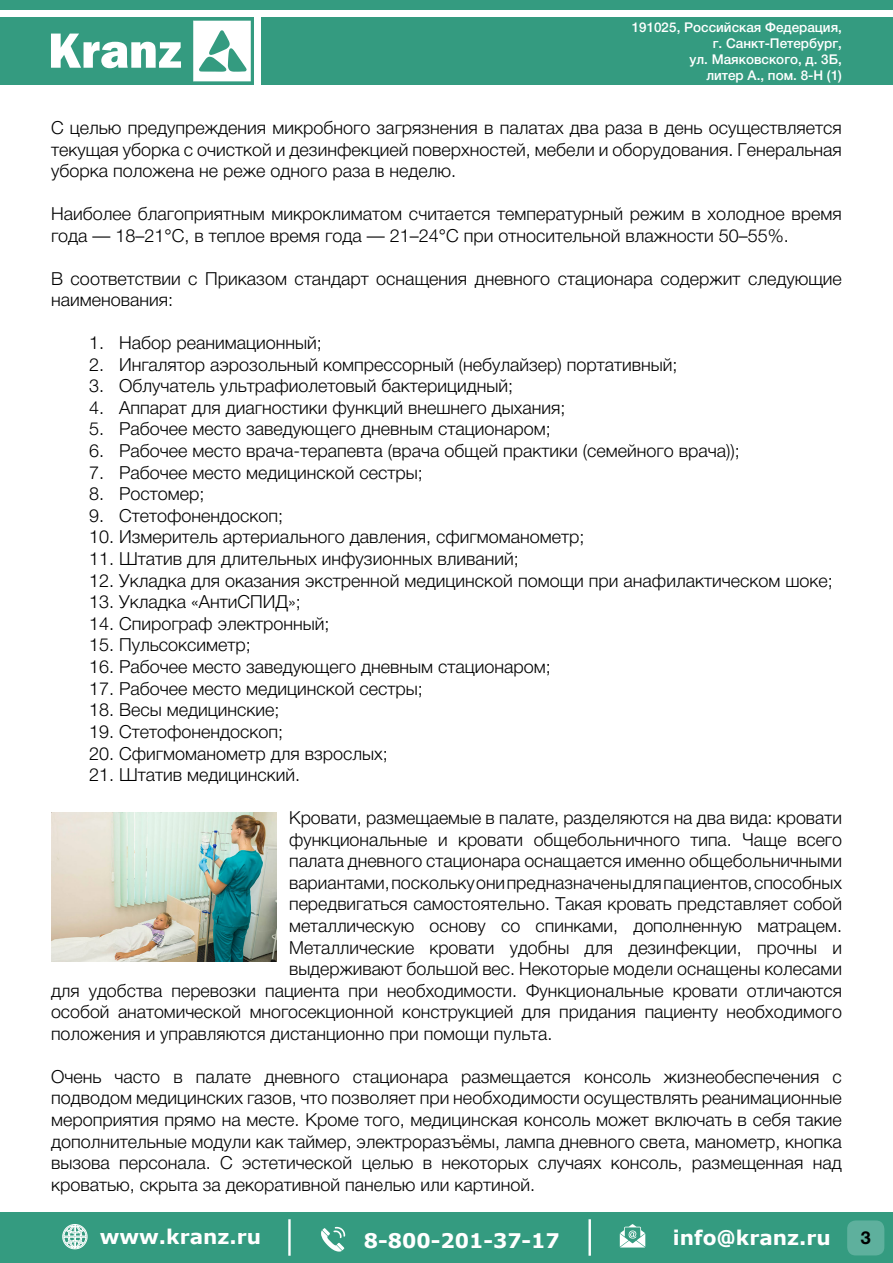
<style>
.page{position:relative;width:893px;height:1263px;background:#fff}
.page>*{position:absolute;margin:0;border:0;box-sizing:border-box;transform-origin:0 0}
.t1{font:700 20.1px "Verdana";color:#fff}
.t2{font:300 18px/21.6px "Helvetica Neue Cyr";color:#000;text-align:justify}
.t3{font:700 18px "Helvetica Neue Cyr";color:#000}
.t4{font:500 13.5px/16.2px "Helvetica Neue Cyr";color:#fff;text-align:right}
</style>
<div class="page">
<div style="left:0;top:17px;width:254px;height:68px;background:#349b80"></div>
<svg style="left:51px;top:34px;width:130px;height:34px"></svg>
<svg style="left:193px;top:21px;width:58px;height:60px"></svg>
<div style="left:0;top:0;width:893px;height:9px;background:#349b80"></div>
<div style="left:261px;top:17px;width:632px;height:68px;background:#349b80"></div>
<div style="left:0;top:1212px;width:893px;height:51px;background:#349b80"></div>
<div style="left:847px;top:1220px;width:37px;height:35px;background:#5eb09d;border-radius:9px"></div>
<svg style="left:620px;top:1224px;width:25px;height:23px"></svg>
<svg style="left:321px;top:1227px;width:24px;height:24px"></svg>
<svg style="left:62px;top:1224px;width:26px;height:25px"></svg>
<div style="left:288px;top:1219px;width:3px;height:37px;border:2px solid #fff"></div>
<div style="left:588px;top:1219px;width:3px;height:37px;border:2px solid #fff"></div>
<img style="left:51px;top:813px;width:225px;height:149px">
<p class="t4" style="left:632px;top:19px;width:212px">191025, Российская Федерация, г. Санкт-Петербург,<br>ул. Маяковского, д. 3Б,<br>литер А., пом. 8-Н (1)</p>
<p class="t2" style="left:51px;top:117px;width:792px">С целью предупреждения микробного загрязнения в палатах два раза в день осуществляется текущая уборка с очисткой и дезинфекцией поверхностей, мебели и оборудования. Генеральная уборка положена не реже одного раза в неделю.</p>
<p class="t2" style="left:51px;top:203px;width:792px">Наиболее благоприятным микроклиматом считается температурный режим в холодное время года — 18–21°С, в теплое время года — 21–24°С при относительной влажности 50–55%.</p>
<p class="t2" style="left:51px;top:268px;width:792px">В соответствии с Приказом стандарт оснащения дневного стационара содержит следующие наименования:</p>
<p class="t2" style="left:89px;top:332px;width:234px">1. Набор реанимационный;</p>
<p class="t2" style="left:89px;top:354px;width:590px">2. Ингалятор аэрозольный компрессорный (небулайзер) портативный;</p>
<p class="t2" style="left:89px;top:375px;width:425px">3. Облучатель ультрафиолетовый бактерицидный;</p>
<p class="t2" style="left:89px;top:397px;width:478px">4. Аппарат для диагностики функций внешнего дыхания;</p>
<p class="t2" style="left:89px;top:418px;width:463px">5. Рабочее место заведующего дневным стационаром;</p>
<p class="t2" style="left:89px;top:440px;width:652px">6. Рабочее место врача-терапевта (врача общей практики (семейного врача));</p>
<p class="t2" style="left:89px;top:462px;width:335px">7. Рабочее место медицинской сестры;</p>
<p class="t2" style="left:89px;top:483px;width:117px">8. Ростомер;</p>
<p class="t2" style="left:89px;top:505px;width:195px">9. Стетофонендоскоп;</p>
<p class="t2" style="left:89px;top:526px;width:497px">10. Измеритель артериального давления, сфигмоманометр;</p>
<p class="t2" style="left:89px;top:548px;width:431px">11. Штатив для длительных инфузионных вливаний;</p>
<p class="t2" style="left:89px;top:570px;width:745px">12. Укладка для оказания экстренной медицинской помощи при анафилактическом шоке;</p>
<p class="t2" style="left:89px;top:591px;width:213px">13. Укладка «АнтиСПИД»;</p>
<p class="t2" style="left:89px;top:613px;width:242px">14. Спирограф электронный;</p>
<p class="t2" style="left:89px;top:634px;width:163px">15. Пульсоксиметр;</p>
<p class="t2" style="left:89px;top:656px;width:463px">16. Рабочее место заведующего дневным стационаром;</p>
<p class="t2" style="left:89px;top:678px;width:335px">17. Рабочее место медицинской сестры;</p>
<p class="t2" style="left:89px;top:699px;width:192px">18. Весы медицинские;</p>
<p class="t2" style="left:89px;top:721px;width:195px">19. Стетофонендоскоп;</p>
<p class="t2" style="left:89px;top:742px;width:300px">20. Сфигмоманометр для взрослых;</p>
<p class="t2" style="left:89px;top:764px;width:212px">21. Штатив медицинский.</p>
<p class="t2" style="left:289px;top:807px;width:554px">Кровати, размещаемые в палате, разделяются на два вида: кровати</p>
<p class="t2" style="left:289px;top:828px;width:554px">функциональные и кровати общебольничного типа. Чаще всего</p>
<p class="t2" style="left:289px;top:850px;width:554px">палата дневного стационара оснащается именно общебольничными</p>
<p class="t2" style="left:289px;top:872px;width:554px">вариантами, поскольку они предназначены для пациентов, способных</p>
<p class="t2" style="left:289px;top:893px;width:554px">передвигаться самостоятельно. Такая кровать представляет собой</p>
<p class="t2" style="left:289px;top:915px;width:554px">металлическую основу со спинками, дополненную матрацем.</p>
<p class="t2" style="left:289px;top:936px;width:554px">Металлические кровати удобны для дезинфекции, прочны и</p>
<p class="t2" style="left:289px;top:958px;width:554px">выдерживают большой вес. Некоторые модели оснащены колесами</p>
<p class="t2" style="left:51px;top:980px;width:792px">для удобства перевозки пациента при необходимости. Функциональные кровати отличаются</p>
<p class="t2" style="left:51px;top:1001px;width:792px">особой анатомической многосекционной конструкцией для придания пациенту необходимого</p>
<p class="t2" style="left:51px;top:1023px;width:503px">положения и управляются дистанционно при помощи пульта.</p>
<p class="t2" style="left:51px;top:1066px;width:792px">Очень часто в палате дневного стационара размещается консоль жизнеобеспечения с подводом медицинских газов, что позволяет при необходимости осуществлять реанимационные мероприятия прямо на месте. Кроме того, медицинская консоль может включать в себя такие дополнительные модули как таймер, электроразъёмы, лампа дневного света, манометр, кнопка вызова персонала. С эстетической целью в некоторых случаях консоль, размещенная над кроватью, скрыта за декоративной панелью или картиной.</p>
<p class="t1" style="left:100px;top:1222px;width:163px">www.kranz.ru</p>
<p class="t1" style="left:364px;top:1226px;width:198px">8-800-201-37-17</p>
<p class="t1" style="left:673px;top:1223px;width:159px">info@kranz.ru</p>
<p class="t3" style="left:861px;top:1227px;width:12px">3</p>
</div>
